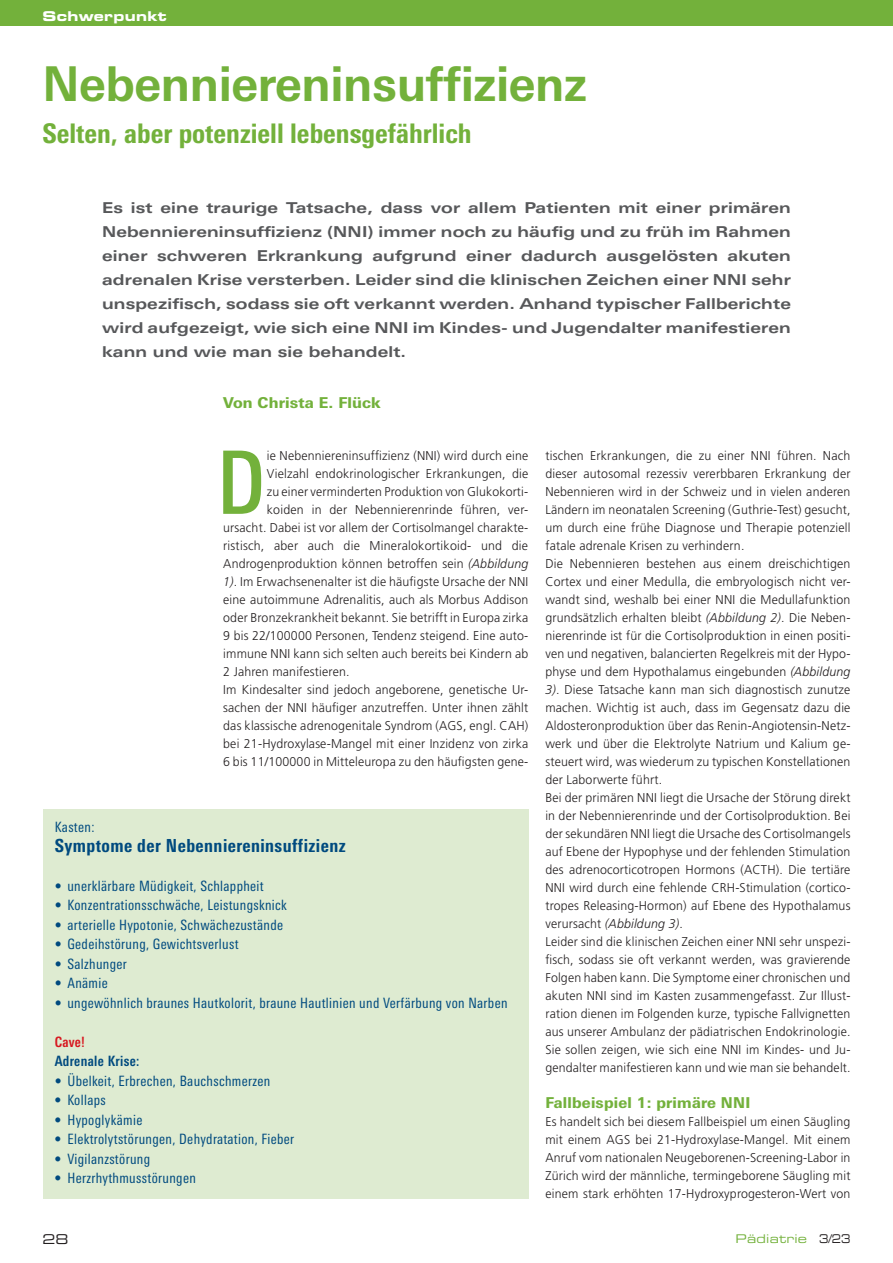
<style>
.page{position:relative;width:893px;height:1263px;background:#fff}
.page>*{position:absolute;margin:0;border:0;box-sizing:border-box;transform-origin:0 0}
.t1{font:500 condensed 87.45px "Linotype Univers";color:#73b13b}
.t2{font:700 48px "Linotype Univers Basic";letter-spacing:-.01em;color:#73b13b}
.t3{font:800 condensed 27px "Linotype Univers";color:#73b13b}
.t4{font:800 condensed 18px "Linotype Univers";letter-spacing:.025em;color:#004a7f}
.t5{font:700 15px/24px "Linotype Univers Extd";letter-spacing:.01em;color:#57585a;text-align:justify}
.t6{font:800 15px "Linotype Univers Basic";letter-spacing:.015em;color:#73b13b}
.t7{font:condensed 14.25px "Linotype Univers";letter-spacing:.025em;color:#004a7f}
.t8{font:700 condensed 14.25px "Linotype Univers";letter-spacing:.025em;color:#004a7f}
.t9{font:700 condensed 14.25px "Linotype Univers";color:#d7171f}
.t10{font:13.5px "Eurostile Bold Extended Two";letter-spacing:.02em;color:#fff}
.t11{font:13.5px "Eurostile Extended Two";color:#231f20}
.t12{font:300 12.75px/18px "Frutiger";letter-spacing:.015em;color:#231f20}
.t13{font:12px "Eurostile Extended Two";letter-spacing:.02em;color:#73b13b}
.s1{font-style:italic}
.s2{color:#231f20}
</style>
<div class="page">
<div style="left:0;top:0;width:893px;height:26px;background:#73b13b"></div>
<div style="left:43px;top:809px;width:485px;height:390px;background:#deebd1"></div>
<p class="t10" style="left:43px;top:7px;width:126px">Schwerpunkt</p>
<h2 class="t2" style="left:43px;top:55px;width:546px">Nebenniereninsuffizienz</h2>
<h3 class="t3" style="left:43px;top:117px;width:431px">Selten, aber potenziell lebensgefährlich</h3>
<p class="t5" style="left:102px;top:195px;width:690px">Es ist eine traurige Tatsache, dass vor allem Patienten mit einer primären Nebenniereninsuffizienz (NNI) immer noch zu häufig und zu früh im Rahmen einer schweren Erkrankung aufgrund einer dadurch ausgelösten akuten adrenalen Krise versterben. Leider sind die klinischen Zeichen einer NNI sehr unspezifisch, sodass sie oft verkannt werden. Anhand typischer Fallberichte wird aufgezeigt, wie sich eine NNI im Kindes- und Jugendalter manifestieren kann und wie man sie behandelt.</p>
<p class="t6" style="left:223px;top:394px;width:159px">Von Christa E. Flück</p>
<h1 class="t1" style="left:217px;top:431px;width:50px">D</h1>
<p class="t12" style="left:267px;top:446px;width:263px">ie Nebenniereninsuffizienz (NNI) wird durch eine</p>
<p class="t12" style="left:267px;top:464px;width:263px">Vielzahl endokrinologischer Erkrankungen, die</p>
<p class="t12" style="left:267px;top:482px;width:263px">zu einer verminderten Produktion von Glukokorti-</p>
<p class="t12" style="left:267px;top:500px;width:263px">koiden in der Nebennierenrinde führen, ver-</p>
<p class="t12" style="left:223px;top:518px;width:307px">ursacht. Dabei ist vor allem der Cortisolmangel charakte-</p>
<p class="t12" style="left:223px;top:536px;width:306px">ristisch, aber auch die Mineralokortikoid- und die</p>
<p class="t12" style="left:223px;top:554px;width:307px">Androgenproduktion können betroffen sein <span class="s1">(Abbildung</span></p>
<p class="t12" style="left:223px;top:572px;width:307px"><span class="s1">1)</span>. Im Erwachsenenalter ist die häufigste Ursache der NNI</p>
<p class="t12" style="left:223px;top:590px;width:307px">eine autoimmune Adrenalitis, auch als Morbus Addison</p>
<p class="t12" style="left:223px;top:608px;width:307px">oder Bronzekrankheit bekannt. Sie betrifft in Europa zirka</p>
<p class="t12" style="left:223px;top:626px;width:307px">9 bis 22/100000 Personen, Tendenz steigend. Eine auto-</p>
<p class="t12" style="left:223px;top:644px;width:307px">immune NNI kann sich selten auch bereits bei Kindern ab</p>
<p class="t12" style="left:223px;top:662px;width:128px">2 Jahren manifestieren.</p>
<p class="t12" style="left:223px;top:680px;width:307px">Im Kindesalter sind jedoch angeborene, genetische Ur-</p>
<p class="t12" style="left:223px;top:698px;width:307px">sachen der NNI häufiger anzutreffen. Unter ihnen zählt</p>
<p class="t12" style="left:223px;top:716px;width:307px">das klassische adrenogenitale Syndrom (AGS, engl. CAH)</p>
<p class="t12" style="left:223px;top:734px;width:307px">bei 21-Hydroxylase-Mangel mit einer Inzidenz von zirka</p>
<p class="t12" style="left:223px;top:752px;width:307px">6 bis 11/100000 in Mitteleuropa zu den häufigsten gene-</p>
<p class="t7" style="left:55px;top:819px;width:41px">Kasten:</p>
<h3 class="t4" style="left:55px;top:834px;width:292px">Symptome der Nebenniereninsuffizienz</h3>
<p class="t7" style="left:55px;top:877px;width:211px">• unerklärbare Müdigkeit, Schlappheit</p>
<p class="t7" style="left:55px;top:897px;width:234px">• Konzentrationsschwäche, Leistungsknick</p>
<p class="t7" style="left:55px;top:916px;width:230px">• arterielle Hypotonie, Schwächezustände</p>
<p class="t7" style="left:55px;top:936px;width:185px">• Gedeihstörung, Gewichtsverlust</p>
<p class="t7" style="left:55px;top:955px;width:74px">• Salzhunger</p>
<p class="t7" style="left:55px;top:975px;width:55px">• Anämie</p>
<p class="t7" style="left:55px;top:994px;width:454px">• ungewöhnlich braunes Hautkolorit, braune Hautlinien und Verfärbung von Narben</p>
<p class="t9" style="left:55px;top:1033px;width:32px">Cave!</p>
<p class="t8" style="left:55px;top:1053px;width:86px">Adrenale Krise:</p>
<p class="t7" style="left:55px;top:1072px;width:217px">• Übelkeit, Erbrechen, Bauchschmerzen</p>
<p class="t7" style="left:55px;top:1092px;width:53px">• Kollaps</p>
<p class="t7" style="left:55px;top:1111px;width:89px">• Hypoglykämie</p>
<p class="t7" style="left:55px;top:1131px;width:241px">• Elektrolytstörungen, Dehydratation, Fieber</p>
<p class="t7" style="left:55px;top:1150px;width:97px">• Vigilanzstörung</p>
<p class="t7" style="left:55px;top:1170px;width:143px">• Herzrhythmusstörungen</p>
<p class="t12" style="left:545px;top:446px;width:307px">tischen Erkrankungen, die zu einer NNI führen. Nach dieser autosomal rezessiv vererbbaren Erkrankung der Nebennieren wird in der Schweiz und in vielen anderen Ländern im neonatalen Screening (Guthrie-Test) gesucht, um durch eine frühe Diagnose und Therapie potenziell fatale adrenale Krisen zu verhindern.<br>Die Nebennieren bestehen aus einem dreischichtigen Cortex und einer Medulla, die embryologisch nicht ver&shy;wandt sind, weshalb bei einer NNI die Medullafunktion grundsätzlich erhalten bleibt <span class="s1">(Abbildung 2)</span>. Die Neben&shy;nierenrinde ist für die Cortisolproduktion in einen positi&shy;ven und negativen, balancierten Regelkreis mit der Hypo&shy;physe und dem Hypothalamus eingebunden <span class="s1">(Abbildung 3)</span>. Diese Tatsache kann man sich diagnostisch zunutze machen. Wichtig ist auch, dass im Gegensatz dazu die Aldosteronproduktion über das Renin-Angiotensin-Netz&shy;werk und über die Elektrolyte Natrium und Kalium ge&shy;steuert wird, was wiederum zu typischen Konstellationen der Laborwerte führt.<br>Bei der primären NNI liegt die Ursache der Störung direkt in der Nebennierenrinde und der Cortisolproduktion. Bei der sekundären NNI liegt die Ursache des Cortisolmangels auf Ebene der Hypophyse und der fehlenden Stimulation des adrenocorticotropen Hormons (ACTH). Die tertiäre NNI wird durch eine fehlende CRH-Stimulation (cortico&shy;tropes Releasing-Hormon) auf Ebene des Hypothalamus verursacht <span class="s1">(Abbildung 3)</span>.<br>Leider sind die klinischen Zeichen einer NNI sehr unspezi&shy;fisch, sodass sie oft verkannt werden, was gravierende Folgen haben kann. Die Symptome einer chronischen und akuten NNI sind im Kasten zusammengefasst. Zur Illust&shy;ration dienen im Folgenden kurze, typische Fallvignetten aus unserer Ambulanz der pädiatrischen Endokrinologie.<br>Sie sollen zeigen, wie sich eine NNI im Kindes- und Ju&shy;gendalter manifestieren kann und wie man sie behandelt.</p>
<p class="t6" style="left:545px;top:1093px;width:206px">Fallbeispiel 1: primäre NNI</p>
<p class="t12" style="left:545px;top:1112px;width:307px;text-align:justify">Es handelt sich bei diesem Fallbeispiel um einen Säugling mit einem AGS bei 21-Hydroxylase-Mangel. Mit einem Anruf vom nationalen Neugeborenen-Screening-Labor in Zürich wird der männliche, termingeborene Säugling mit einem stark erhöhten 17-Hydroxyprogesteron-Wert von</p>
<p class="t11" style="left:43px;top:1230px;width:28px">28</p>
<p class="t13" style="left:736px;top:1230px;width:116px">Pädiatrie <span class="s2">3/23</span></p>
</div>
